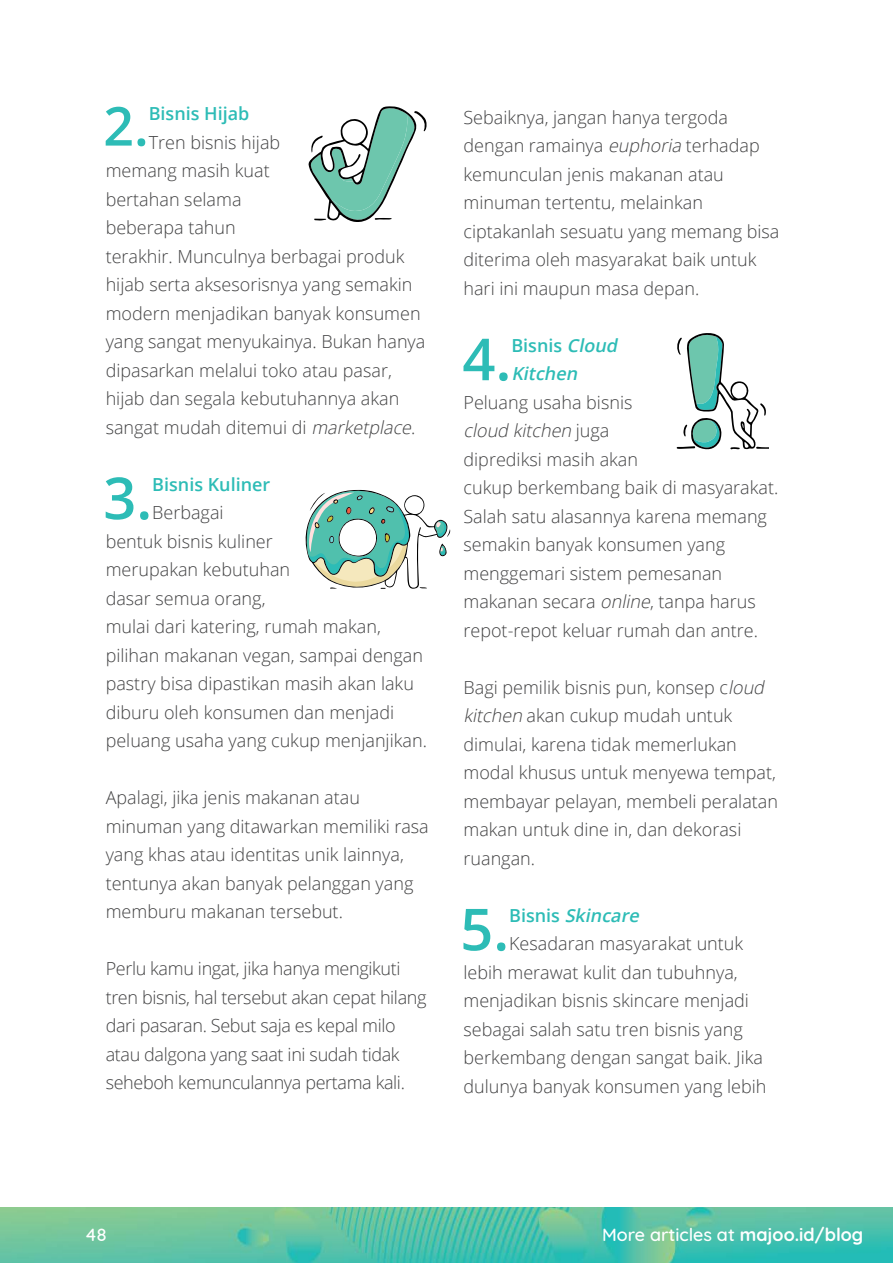
<style>
.page{position:relative;width:893px;height:1263px;background:#fff}
.page>*{position:absolute;margin:0;border:0;box-sizing:border-box;transform-origin:0 0}
.t1{font:600 57.9px "Open Sans";color:#2dbcb6}
.t2{font:600 53.7px "Open Sans";color:#2dbcb6}
.t3{font:300 18px/28.5px "Open Sans";color:#424243}
.t4{font:300 18px/28.5px "Open Sans";letter-spacing:-.02em;color:#424243}
.t5{font:italic 600 18px/28.5px "Open Sans";color:#2dbcb6}
.t6{font:500 18px "Quicksand";color:#fff}
.t7{font:600 18px "Open Sans";color:#2dbcb6}
.s1{font-style:italic}
.s2{font-style:normal}
.s3{font-weight:700}
</style>
<div class="page">
<img style="left:0;top:1207px;width:893px;height:56px">
<svg style="left:676px;top:333px;width:93px;height:116px"></svg>
<svg style="left:308px;top:106px;width:119px;height:116px"></svg>
<svg style="left:306px;top:490px;width:144px;height:99px"></svg>
<h2 class="t2" style="left:103px;top:89px;width:47px">2.</h2>
<p class="t7" style="left:149px;top:101px;width:102px">Bisnis Hijab</p>
<p class="t3" style="left:106px;top:127px;width:321px;text-indent:43px">Tren bisnis hijab<br>memang masih kuat<br>bertahan selama<br>beberapa tahun<br>terakhir. Munculnya berbagai produk hijab serta aksesorisnya yang semakin modern menjadikan banyak konsumen yang sangat menyukainya. Bukan hanya dipasarkan melalui toko atau pasar, hijab dan segala kebutuhannya akan sangat mudah ditemui di <span class="s1">marketplace</span>.</p>
<h1 class="t1" style="left:103px;top:458px;width:51px">3.</h1>
<p class="t7" style="left:152px;top:472px;width:120px">Bisnis Kuliner</p>
<p class="t3" style="left:106px;top:498px;width:323px;text-indent:47px">Berbagai<br>bentuk bisnis kuliner<br>merupakan kebutuhan<br>dasar semua orang,<br>mulai dari katering, rumah makan, pilihan makanan vegan, sampai dengan pastry bisa dipastikan masih akan laku diburu oleh konsumen dan menjadi peluang usaha yang cukup menjanjikan.</p>
<p class="t3" style="left:106px;top:783px;width:325px">Apalagi, jika jenis makanan atau minuman yang ditawarkan memiliki rasa yang khas atau identitas unik lainnya, tentunya akan banyak pelanggan yang memburu makanan tersebut.</p>
<p class="t4" style="left:106px;top:954px;width:322px">Perlu kamu ingat, jika hanya mengikuti tren bisnis, hal tersebut akan cepat hilang dari pasaran. Sebut saja es kepal milo atau dalgona yang saat ini sudah tidak seheboh kemunculannya pertama kali.</p>
<p class="t3" style="left:463px;top:102px;width:317px">Sebaiknya, jangan hanya tergoda dengan ramainya <span class="s1">euphoria</span> terhadap kemunculan jenis makanan atau minuman tertentu, melainkan ciptakanlah sesuatu yang memang bisa diterima oleh masyarakat baik untuk hari ini maupun masa depan.</p>
<h1 class="t1" style="left:462px;top:319px;width:51px">4.</h1>
<p class="t5" style="left:511px;top:331px;width:112px"><span class="s2">Bisnis</span> Cloud<br>Kitchen</p>
<p class="t3" style="left:463px;top:387px;width:316px">Peluang usaha bisnis<br><span class="s1">cloud kitchen</span> j u g a<br>diprediksi masih akan<br>cukup berkembang baik di masyarakat.<br>Salah satu alasannya karena memang semakin banyak konsumen yang menggemari sistem pemesanan makanan secara <span class="s1">online</span>, tanpa harus repot-repot keluar rumah dan antre.</p>
<p class="t3" style="left:463px;top:672px;width:316px">Bagi pemilik bisnis pun, konsep c<span class="s1">loud kitchen</span> akan cukup mudah untuk dimulai, karena tidak memerlukan modal khusus untuk menyewa tempat, membayar pelayan, membeli peralatan makan untuk dine in, dan dekorasi ruangan.</p>
<h1 class="t1" style="left:460px;top:889px;width:51px">5.</h1>
<p class="t5" style="left:509px;top:901px;width:136px"><span class="s2">B i s n i s</span> Skincare</p>
<p class="t3" style="left:509px;top:929px;width:236px">Kesadaran masyarakat untuk</p>
<p class="t3" style="left:463px;top:957px;width:276px">lebih merawat kulit dan tubuhnya,</p>
<p class="t3" style="left:463px;top:986px;width:287px">menjadikan bisnis skincare menjadi</p>
<p class="t3" style="left:463px;top:1014px;width:281px">sebagai salah satu tren bisnis yang</p>
<p class="t3" style="left:463px;top:1043px;width:301px">berkembang dengan sangat baik. Jika</p>
<p class="t3" style="left:463px;top:1071px;width:305px">dulunya banyak konsumen yang lebih</p>
<p class="t6" style="left:85px;top:1220px;width:24px">48</p>
<p class="t6" style="left:602px;top:1220px;width:263px">More articles at <span class="s3">majoo.id/blog</span></p>
</div>
